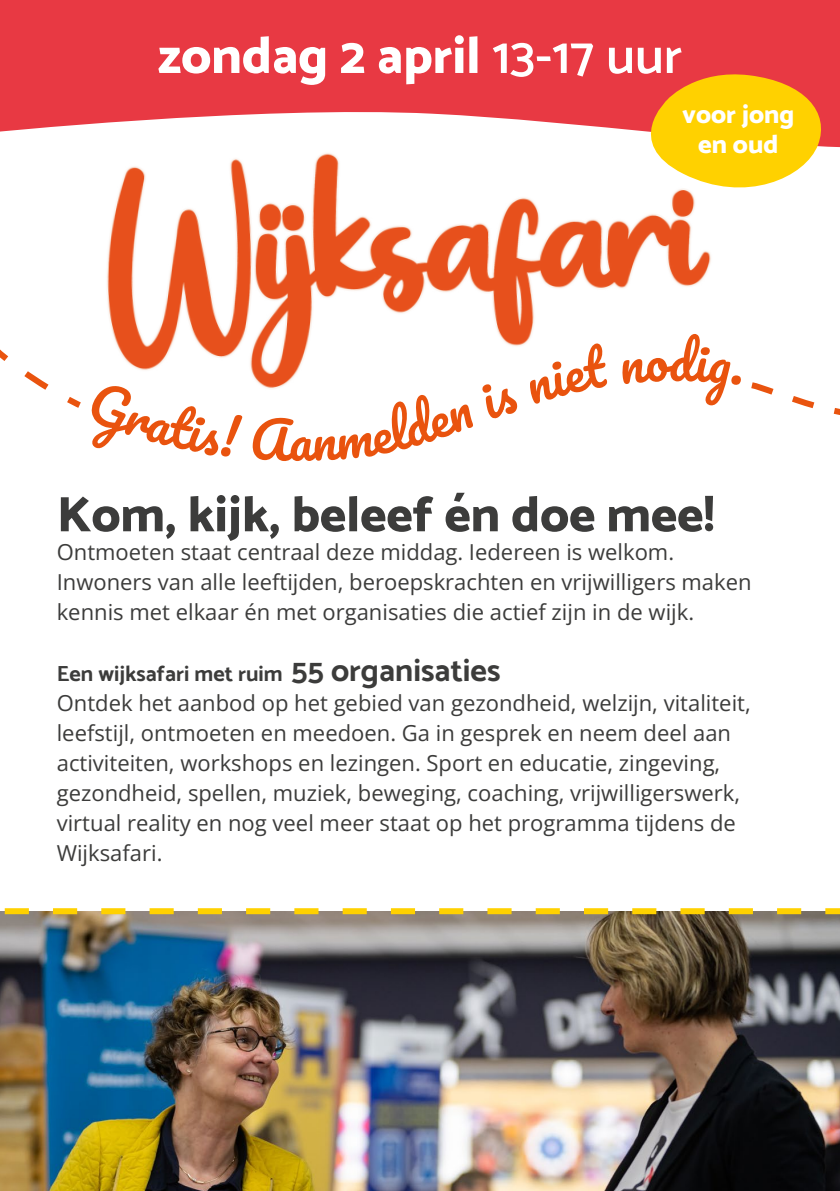
<style>
.page{position:relative;width:840px;height:1191px;background:#fff}
.page>*{position:absolute;margin:0;border:0;box-sizing:border-box;transform-origin:0 0}
.t1{font:800 52px "Catamaran";color:#fff}
.t2{font:50.4px "Pacifico";color:#e9530e}
.t3{font:800 50px "Catamaran";color:#3c3c3b}
.t4{font:700 32px "Catamaran";color:#3c3c3b}
.t5{font:800 26px/30px "Catamaran";color:#fff;text-align:center}
.t6{font:22px/30px "Open Sans";color:#3c3c3b}
.t7{font:700 22px "Catamaran";color:#3c3c3b}
.s1{font-weight:600}
</style>
<div class="page">
<img style="left:0;top:914px;width:839px;height:277px">
<div style="left:0;top:0;width:839px;height:147px;background:#e83943"></div>
<img style="left:242px;top:114px;width:469px;height:275px">
<svg style="left:621px;top:69px;width:208px;height:136px"></svg>
<svg style="left:0;top:908px;width:839px;height:6px"></svg>
<svg style="left:0;top:100px;width:242px;height:308px"></svg>
<svg style="left:314px;top:381px;width:205px;height:8px"></svg>
<svg style="left:527px;top:342px;width:82px;height:47px"></svg>
<svg style="left:621px;top:334px;width:218px;height:81px"></svg>
<h1 class="t1" style="left:158px;top:16px;width:525px">zondag 2 april <span class="s1">13-17 uur</span></h1>
<h2 class="t2" style="left:289px;top:414px;width:25px">a</h2>
<p class="t5" style="left:681px;top:99px;width:114px">voor jong en oud</p>
<h3 class="t3" style="left:57px;top:476px;width:659px">Kom, kijk, beleef én doe mee!</h3>
<p class="t6" style="left:57px;top:536px;width:696px">Ontmoeten staat centraal deze middag. Iedereen is welkom.<br>Inwoners van alle leeftijden, beroepskrachten en vrijwilligers maken kennis met elkaar én met organisaties die actief zijn in de wijk.</p>
<h3 class="t4" style="left:291px;top:645px;width:211px">55 organisaties</h3>
<p class="t7" style="left:57px;top:657px;width:227px">Een wijksafari met ruim</p>
<p class="t6" style="left:57px;top:687px;width:695px">Ontdek het aanbod op het gebied van gezondheid, welzijn, vitaliteit, leefstijl, ontmoeten en meedoen. Ga in gesprek en neem deel aan activiteiten, workshops en lezingen. Sport en educatie, zingeving, gezondheid, spellen, muziek, beweging, coaching, vrijwilligerswerk, virtual reality en nog veel meer staat op het programma tijdens de Wijksafari.</p>
</div>
